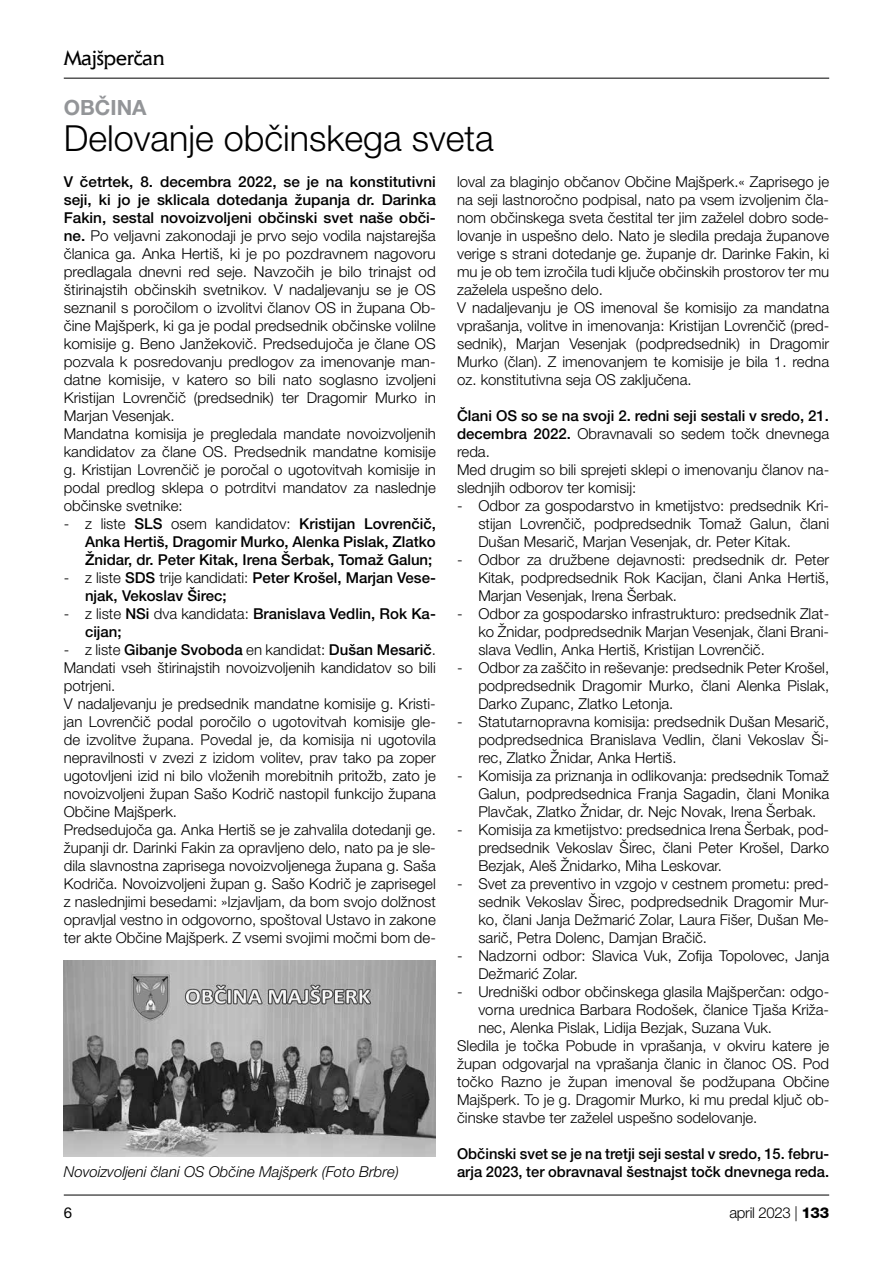
<style>
.page{position:relative;width:893px;height:1263px;background:#fff}
.page>*{position:absolute;margin:0;border:0;box-sizing:border-box;transform-origin:0 0}
.t1{font:300 36px "Helvetica Neue LT Pro";color:#000}
.t2{font:21px "Elan Itc TOT";letter-spacing:-.02em;color:#000}
.t3{font:700 21px "Helvetica Neue LT Pro";color:#939598}
.t4{font:300 15px/18px "Helvetica Neue LT Pro";color:#000;text-align:justify}
.t5{font:500 15px/18px "Helvetica Neue LT Pro";color:#000}
.t6{font:italic 300 15px "Helvetica Neue LT Pro";color:#000}
.t7{font:300 15px "Helvetica Neue LT Pro";letter-spacing:-.02em;color:#000}
.t8{font:15px "Helvetica Neue LT Pro";color:#000}
.s1{font-weight:500}
.s2{font-weight:300}
.s3{font-weight:800}
</style>
<div class="page">
<hr style="left:64px;top:78px;width:765px;height:1px;background:#000">
<hr style="left:64px;top:1195px;width:765px;height:1px;background:#000">
<img style="left:64px;top:961px;width:372px;height:195px">
<h2 class="t2" style="left:64px;top:46px;width:103px">Majšperčan</h2>
<h2 class="t3" style="left:64px;top:94px;width:84px">OBČINA</h2>
<h1 class="t1" style="left:64px;top:116px;width:432px">Delovanje občinskega sveta</h1>
<p class="t4" style="left:64px;top:172px;width:374px;text-align:left"><span class="s1">V četrtek, 8. decembra 2022, se je na konstitutivni seji, ki jo je sklicala dotedanja županja dr. Darinka Fakin, sestal novoizvoljeni občinski svet naše obči&shy;ne.</span> Po veljavni zakonodaji je prvo sejo vodila najstarejša članica ga. Anka Hertiš, ki je po pozdravnem nagovoru predlagala dnevni red seje. Navzočih je bilo trinajst od štirinajstih občinskih svetnikov. V nadaljevanju se je OS seznanil s poročilom o izvolitvi članov OS in župana Ob&shy;čine Majšperk, ki ga je podal predsednik občinske volilne komisije g. Beno Janžekovič. Predsedujoča je člane OS pozvala k posredovanju predlogov za imenovanje man&shy;datne komisije, v katero so bili nato soglasno izvoljeni Kristijan Lovrenčič (predsednik) ter Dragomir Murko in Marjan Vesenjak.<br>Mandatna komisija je pregledala mandate novoizvoljenih kandidatov za člane OS. Predsednik mandatne komisije g. Kristijan Lovrenčič je poročal o ugotovitvah komisije in podal predlog sklepa o potrditvi mandatov za naslednje občinske svetnike:</p>
<p class="t5" style="left:85px;top:514px;width:352px;text-align:justify;text-indent:-21px"><span class="s2">- z liste</span> SLS <span class="s2">osem kandidatov:</span> Kristijan Lovrenčič, Anka Hertiš, Dragomir Murko, Alenka Pislak, Zlatko Žnidar, dr. Peter Kitak, Irena Šerbak, Tomaž Galun;</p>
<p class="t5" style="left:85px;top:568px;width:352px;text-indent:-21px"><span class="s2">- z liste</span> SDS <span class="s2">trije kandidati:</span> Peter Krošel, Marjan Vese&shy;njak, Vekoslav Širec;</p>
<p class="t5" style="left:85px;top:604px;width:352px;text-indent:-21px"><span class="s2">- z liste</span> NSi <span class="s2">dva kandidata:</span> Branislava Vedlin, Rok Ka&shy;cijan;</p>
<p class="t4" style="left:64px;top:640px;width:374px;text-align:left">- z liste <span class="s1">Gibanje Svoboda</span> en kandidat: <span class="s1">Dušan Mesarič</span>.<br>Mandati vseh štirinajstih novoizvoljenih kandidatov so bili potrjeni.<br>V nadaljevanju je predsednik mandatne komisije g. Kristi&shy;jan Lovrenčič podal poročilo o ugotovitvah komisije gle&shy;de izvolitve župana. Povedal je, da komisija ni ugotovila nepravilnosti v zvezi z izidom volitev, prav tako pa zoper ugotovljeni izid ni bilo vloženih morebitnih pritožb, zato je novoizvoljeni župan Sašo Kodrič nastopil funkcijo župana Občine Majšperk.<br>Predsedujoča ga. Anka Hertiš se je zahvalila dotedanji ge. županji dr. Darinki Fakin za opravljeno delo, nato pa je sle&shy;dila slavnostna zaprisega novoizvoljenega župana g. Saša Kodriča. Novoizvoljeni župan g. Sašo Kodrič je zaprisegel z naslednjimi besedami: »Izjavljam, da bom svojo dolžnost opravljal vestno in odgovorno, spoštoval Ustavo in zakone ter akte Občine Majšperk. Z vsemi svojimi močmi bom de-</p>
<p class="t6" style="left:64px;top:1162px;width:337px">Novoizvoljeni člani OS Občine Majšperk (Foto Brbre)</p>
<p class="t4" style="left:457px;top:172px;width:374px;text-align:left">loval za blaginjo občanov Občine Majšperk.« Zaprisego je na seji lastnoročno podpisal, nato pa vsem izvoljenim čla&shy;nom občinskega sveta čestital ter jim zaželel dobro sode&shy;lovanje in uspešno delo. Nato je sledila predaja županove verige s strani dotedanje ge. županje dr. Darinke Fakin, ki mu je ob tem izročila tudi ključe občinskih prostorov ter mu zaželela uspešno delo.<br>V nadaljevanju je OS imenoval še komisijo za mandatna vprašanja, volitve in imenovanja: Kristijan Lovrenčič (pred&shy;sednik), Marjan Vesenjak (podpredsednik) in Dragomir Murko (član). Z imenovanjem te komisije je bila 1. redna oz. konstitutivna seja OS zaključena.</p>
<p class="t4" style="left:457px;top:406px;width:374px;text-align:left"><span class="s1">Člani OS so se na svoji 2. redni seji sestali v sredo, 21. decembra 2022.</span> Obravnavali so sedem točk dnevnega reda.<br>Med drugim so bili sprejeti sklepi o imenovanju članov na&shy;slednjih odborov ter komisij:</p>
<p class="t4" style="left:478px;top:496px;width:352px;text-indent:-21px">- Odbor za gospodarstvo in kmetijstvo: predsednik Kri&shy;stijan Lovrenčič, podpredsednik Tomaž Galun, člani Dušan Mesarič, Marjan Vesenjak, dr. Peter Kitak.</p>
<p class="t4" style="left:478px;top:550px;width:352px;text-indent:-21px">- Odbor za družbene dejavnosti: predsednik dr. Peter Kitak, podpredsednik Rok Kacijan, člani Anka Hertiš, Marjan Vesenjak, Irena Šerbak.</p>
<p class="t4" style="left:478px;top:604px;width:352px;text-indent:-21px">- Odbor za gospodarsko infrastrukturo: predsednik Zlat&shy;ko Žnidar, podpredsednik Marjan Vesenjak, člani Brani&shy;slava Vedlin, Anka Hertiš, Kristijan Lovrenčič.</p>
<p class="t4" style="left:478px;top:658px;width:352px;text-indent:-21px">- Odbor za zaščito in reševanje: predsednik Peter Krošel, podpredsednik Dragomir Murko, člani Alenka Pislak, Darko Zupanc, Zlatko Letonja.</p>
<p class="t4" style="left:478px;top:712px;width:352px;text-indent:-21px">- Statutarnopravna komisija: predsednik Dušan Mesarič, podpredsednica Branislava Vedlin, člani Vekoslav Ši&shy;rec, Zlatko Žnidar, Anka Hertiš.</p>
<p class="t4" style="left:478px;top:766px;width:352px;text-indent:-21px">- Komisija za priznanja in odlikovanja: predsednik Tomaž Galun, podpredsednica Franja Sagadin, člani Monika Plavčak, Zlatko Žnidar, dr. Nejc Novak, Irena Šerbak.</p>
<p class="t4" style="left:478px;top:820px;width:352px;text-indent:-21px">- Komisija za kmetijstvo: predsednica Irena Šerbak, pod&shy;predsednik Vekoslav Širec, člani Peter Krošel, Darko Bezjak, Aleš Žnidarko, Miha Leskovar.</p>
<p class="t4" style="left:478px;top:874px;width:352px;text-indent:-21px">- Svet za preventivo in vzgojo v cestnem prometu: pred&shy;sednik Vekoslav Širec, podpredsednik Dragomir Mur&shy;ko, člani Janja Dežmarić Zolar, Laura Fišer, Dušan Me&shy;sarič, Petra Dolenc, Damjan Bračič.</p>
<p class="t4" style="left:478px;top:946px;width:352px;text-indent:-21px">- Nadzorni odbor: Slavica Vuk, Zofija Topolovec, Janja<br>Dežmarić Zolar.</p>
<p class="t4" style="left:457px;top:982px;width:374px">- Uredniški odbor občinskega glasila Majšperčan: odgo-</p>
<p class="t4" style="left:478px;top:1000px;width:352px">vorna urednica Barbara Rodošek, članice Tjaša Križa-</p>
<p class="t4" style="left:478px;top:1018px;width:295px">nec, Alenka Pislak, Lidija Bezjak, Suzana Vuk.</p>
<p class="t4" style="left:457px;top:1036px;width:374px">Sledila je točka Pobude in vprašanja, v okviru katere je</p>
<p class="t4" style="left:457px;top:1054px;width:373px">župan odgovarjal na vprašanja članic in članoc OS. Pod</p>
<p class="t4" style="left:457px;top:1072px;width:374px">točko Razno je župan imenoval še podžupana Občine</p>
<p class="t4" style="left:457px;top:1090px;width:374px">Majšperk. To je g. Dragomir Murko, ki mu predal ključ ob-</p>
<p class="t4" style="left:457px;top:1108px;width:302px">činske stavbe ter zaželel uspešno sodelovanje.</p>
<p class="t5" style="left:457px;top:1144px;width:374px">Občinski svet se je na tretji seji sestal v sredo, 15. febru&shy;arja 2023, ter obravnaval šestnajst točk dnevnega reda.</p>
<p class="t8" style="left:64px;top:1204px;width:10px">6</p>
<p class="t7" style="left:729px;top:1204px;width:101px">april 2023 | <span class="s3">133</span></p>
</div>
